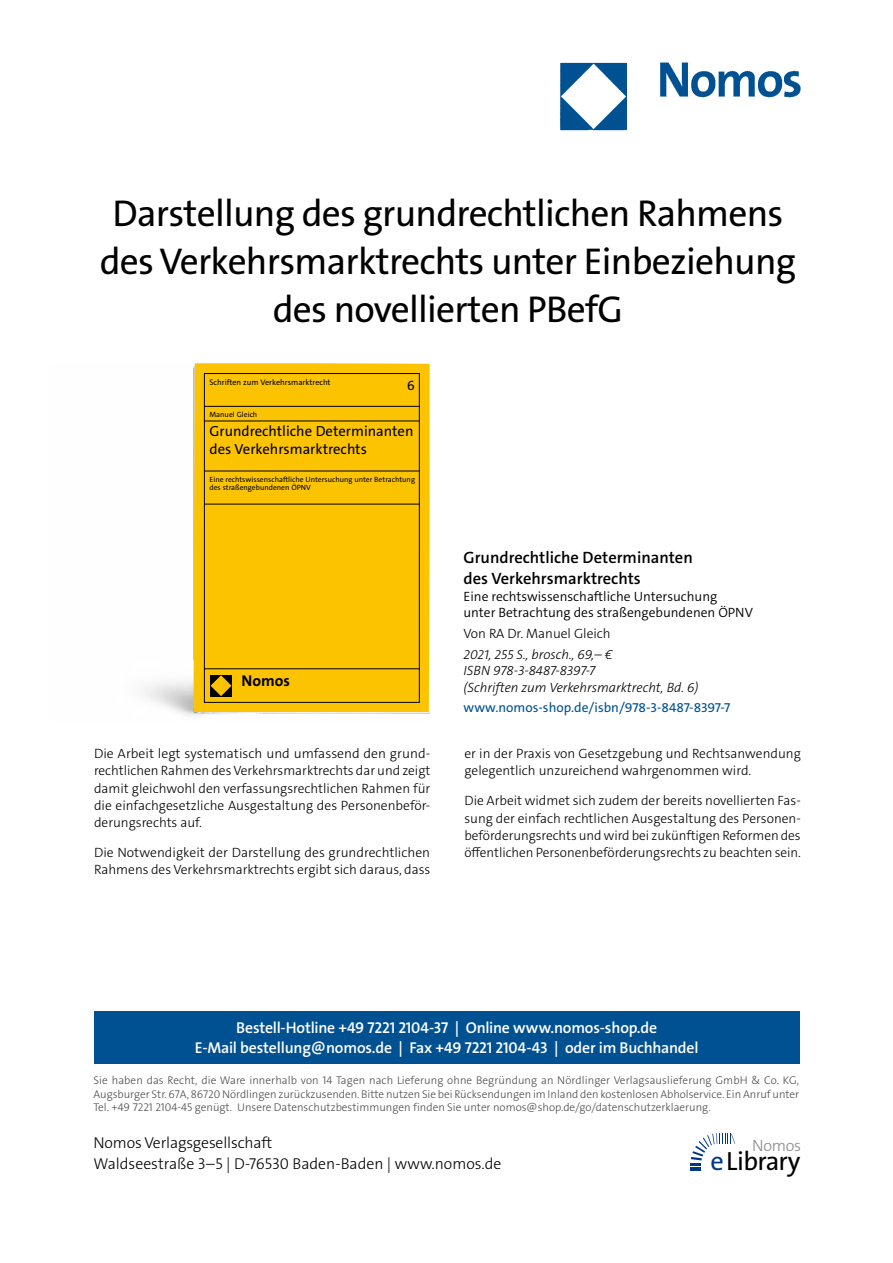
<style>
.page{position:relative;width:893px;height:1263px;background:#fff}
.page>*{position:absolute;margin:0;border:0;box-sizing:border-box;transform-origin:0 0}
.t1{font:37.5px/48px "The Sans Os F";letter-spacing:-.02em;color:#000;text-align:center}
.t2{font:26.4px "The Sans Os F";letter-spacing:-.03em;color:#000}
.t3{font:600 16.5px/21px "The Sans C5";color:#000}
.t4{font:300 16.2px "The Sans Os F";letter-spacing:-.02em;color:#87888a}
.t5{font:600 15.75px/21px "The Sans Os F";letter-spacing:-.01em;color:#fff;text-align:center}
.t6{font:300 15.75px/21px "The Sans Os F";color:#000}
.t7{font:700 15.75px "The Sans C5";color:#000}
.t8{font:14.7px/17.4px "The Sans C5";color:#000}
.t9{font:300 13.5px/17.2px "The Sans C5";color:#000;text-align:justify}
.t10{font:italic 300 13.5px/16.5px "The Sans C5";color:#000}
.t11{font:300 13.5px/16.5px "The Sans C5";color:#000}
.t12{font:13.5px "The Sans C5";color:#005192}
.t13{font:13.5px "The Sans C5";color:#000}
.t14{font:300 11.25px/13.5px "The Sans Os F";color:#4b4b4d;text-align:justify}
.t15{font:8.1px "The Sans C5";color:#000}
.t16{font:7.65px/8.7px "The Sans C5";color:#000}
.s1{color:#003882}
</style>
<div class="page">
<img style="left:559px;top:62px;width:242px;height:69px">
<div style="left:94px;top:1011px;width:705px;height:52px;background:#005192"></div>
<svg style="left:690px;top:1133px;width:45px;height:38px"></svg>
<img style="left:144px;top:367px;width:285px;height:349px">
<div style="left:194px;top:363px;width:236px;height:349px;background:#fcc400"></div>
<div style="left:204px;top:373px;width:216px;height:330px;border:1px solid #000"></div>
<hr style="left:204px;top:406px;width:216px;height:1px;background:#000">
<hr style="left:204px;top:471px;width:216px;height:1px;background:#000">
<hr style="left:204px;top:504px;width:216px;height:1px;background:#000">
<hr style="left:204px;top:668px;width:216px;height:1px;background:#000">
<div style="left:210px;top:675px;width:22px;height:21px;background:#000"></div>
<svg style="left:211px;top:675px;width:20px;height:21px"></svg>
<hr style="left:204px;top:421px;width:216px;height:1px;background:#000">
<h1 class="t1" style="left:100px;top:193px;width:698px">Darstellung des grundrechtlichen Rahmens des Verkehrsmarktrechts unter Einbeziehung des novellierten PBefG</h1>
<p class="t15" style="left:209px;top:377px;width:123px">Schriften zum Verkehrsmarktrecht</p>
<p class="t13" style="left:407px;top:377px;width:9px">6</p>
<p class="t16" style="left:209px;top:410px;width:49px">Manuel Gleich</p>
<p class="t8" style="left:209px;top:423px;width:205px">Grundrechtliche Determinanten des Verkehrsmarktrechts</p>
<p class="t16" style="left:209px;top:475px;width:207px">Eine rechtswissenschaftliche Untersuchung unter Betrachtung des straßengebundenen ÖPNV</p>
<p class="t7" style="left:242px;top:670px;width:50px">Nomos</p>
<p class="t9" style="left:94px;top:745px;width:338px">Die Arbeit legt systematisch und umfassend den grund&shy;rechtlichen Rahmen des Verkehrsmarktrechts dar und zeigt damit gleichwohl den verfassungsrechtlichen Rahmen für die einfachgesetzliche Ausgestaltung des Personenbeför&shy;derungsrechts auf.</p>
<p class="t9" style="left:94px;top:844px;width:338px">Die Notwendigkeit der Darstellung des grundrechtlichen<br>Rahmens des Verkehrsmarktrechts ergibt sich daraus, dass</p>
<p class="t3" style="left:463px;top:547px;width:231px">Grundrechtliche Determinanten des Verkehrsmarktrechts</p>
<p class="t11" style="left:463px;top:588px;width:291px">Eine rechtswissenschaftliche Untersuchung<br>unter Betrachtung des straßengebundenen ÖPNV</p>
<p class="t9" style="left:463px;top:625px;width:149px">Von RA Dr. Manuel Gleich</p>
<p class="t10" style="left:463px;top:646px;width:237px">2021, 255 S., brosch., 69,– €<br>ISBN 978-3-8487-8397-7<br>(Schriften zum Verkehrsmarktrecht, Bd. 6)</p>
<p class="t12" style="left:463px;top:699px;width:268px">www.nomos-shop.de/isbn/978-3-8487-8397-7</p>
<p class="t9" style="left:464px;top:745px;width:338px">er in der Praxis von Gesetzgebung und Rechtsanwendung gelegentlich unzureichend wahrgenommen wird.</p>
<p class="t9" style="left:464px;top:792px;width:338px">Die Arbeit widmet sich zudem der bereits novellierten Fas&shy;sung der einfach rechtlichen Ausgestaltung des Personen&shy;beförderungsrechts und wird bei zukünftigen Reformen des öffentlichen Personenbeförderungsrechts zu beachten sein.</p>
<p class="t5" style="left:195px;top:1017px;width:505px">Bestell-Hotline +49 7221 2104-37 | Online www.nomos-shop.de<br>E-Mail bestellung@nomos.de | Fax +49 7221 2104-43 | oder im Buchhandel</p>
<p class="t14" style="left:94px;top:1074px;width:707px">Sie haben das Recht, die Ware innerhalb von 14 Tagen nach Lieferung ohne Begründung an Nördlinger Verlagsauslieferung GmbH &amp; Co. KG, Augsburger Str. 67A, 86720 Nördlingen zurückzusenden. Bitte nutzen Sie bei Rücksendungen im Inland den kostenlosen Abholservice. Ein Anruf unter Tel. +49 7221 2104-45 genügt. Unsere Datenschutzbestimmungen finden Sie unter nomos@shop.de/go/datenschutzerklaerung.</p>
<p class="t6" style="left:94px;top:1133px;width:409px">Nomos Verlagsgesellschaft<br>Waldseestraße 3–5 | D-76530 Baden-Baden | www.nomos.de</p>
<p class="t4" style="left:752px;top:1135px;width:51px">Nomos</p>
<h2 class="t2" style="left:710px;top:1151px;width:91px"><span class="s1">e</span>Library</h2>
</div>
